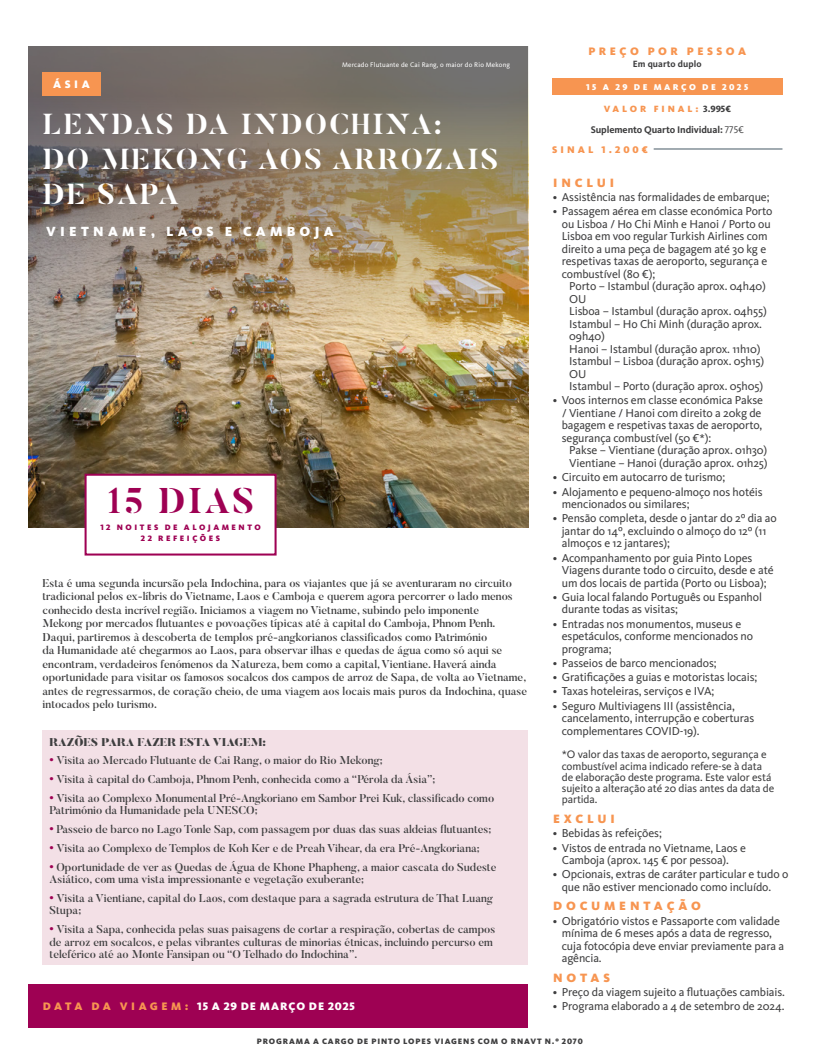
<style>
.page{position:relative;width:833px;height:1063px;background:#fff}
.page>*{position:absolute;margin:0;border:0;box-sizing:border-box;transform-origin:0 0}
.Selo_Dias{font:700 35.5px "Butler Stencil";letter-spacing:.075em;color:#9e0153}
.Titulo_branco{font:700 28.75px/35px "Butler Stencil";letter-spacing:.075em;color:#fff}
.Localizacao{font:900 13.75px "Kievit OT";letter-spacing:.31em;color:#fff}
.Bullets_Titulo{font:900 12.5px "Kievit OT";letter-spacing:.31em;color:#f79551}
.t1{font:11.88px/12.5px "Kievit OT";letter-spacing:-.01em;color:#3e3e3f}
.Texto_Intro{font:500 11.25px/13.5px "Butler";color:#3e3e3f}
.t2{font:11.25px/11.2px "Kievit OT";letter-spacing:-.01em;color:#3e3e3f}
.Datas_Titulo{font:900 11.25px "Kievit OT";letter-spacing:.085em;color:#fff}
.Texto_Intro-2{font:900 11.25px "Butler";color:#3e3e3f}
.t3{font:900 11.25px "Kievit OT";letter-spacing:.31em;color:#f79551}
.Localizacao-2{font:900 11.25px "Kievit OT";color:#fff}
.t4{font:700 10px "Kievit OT";letter-spacing:-.01em;color:#3e3e3f}
.t5{font:900 10px "Kievit OT";letter-spacing:.31em;color:#f79551}
.t6{font:900 9.38px "Kievit OT";letter-spacing:.31em;color:#f79551}
.t7{font:700 9.38px "Kievit OT";letter-spacing:.01em;color:#3e3e3f}
.t8{font:900 8.75px "Kievit OT";letter-spacing:.28em;color:#fff}
.t9{font:900 8.12px "Kievit OT";letter-spacing:.11em;color:#3e3e3f}
.Selo_alojamneto_refeicoes{font:900 8.12px/11.2px "Kievit OT";letter-spacing:.31em;color:#9e0153;text-align:center}
.Legenda{font:6.88px "Kievit OT";letter-spacing:.025em;color:#fff}
.s1{font-family:"Kievit OT";font-weight:900;font-size:15px;color:#9e0153}
.s2{color:#f79551}
.s3{font-weight:800;color:#3e3e3f}
.s4{font-weight:400}
</style>
<div class="page">
<div style="left:29px;top:984px;width:499px;height:44px;background:#9e0153"></div>
<img style="left:28px;top:46px;width:500px;height:482px">
<div style="left:43px;top:730px;width:485px;height:235px;background:#f3e0e6"></div>
<div style="left:43px;top:72px;width:58px;height:23px;background:#f79551"></div>
<div style="left:85px;top:474px;width:191px;height:82px;background:#fff;border:2px solid #9e0153"></div>
<hr style="left:653px;top:148px;width:129px;height:2px;background:#6b7a83">
<div style="left:552px;top:79px;width:230px;height:16px;background:#f79551"></div>
<p class="Localizacao-2" style="left:53px;top:78px;width:38px">ÁSIA</p>
<p class="Legenda" style="left:342px;top:60px;width:169px">Mercado Flutuante de Cai Rang, o maior do Rio Mekong</p>
<p class="Titulo_branco" style="left:43px;top:107px;width:457px">LENDAS DA INDOCHINA:<br>DO MEKONG AOS ARROZAIS<br>DE SAPA</p>
<p class="Localizacao" style="left:46px;top:223px;width:289px">VIETNAME, LAOS E CAMBOJA</p>
<p class="Selo_Dias" style="left:107px;top:478px;width:149px">15 DIAS</p>
<p class="Selo_alojamneto_refeicoes" style="left:100px;top:521px;width:162px">12 NOITES DE ALOJAMENTO<br>22 REFEIÇÕES</p>
<p class="Texto_Intro" style="left:43px;top:576px;width:486px">Esta é uma segunda incursão pela Indochina, para os viajantes que já se aventuraram no circuito tradicional pelos ex-líbris do Vietname, Laos e Camboja e querem agora percorrer o lado menos conhecido desta incrível região. Iniciamos a viagem no Vietname, subindo pelo imponente<br>Mekong por mercados flutuantes e povoações típicas até à capital do Camboja, Phnom Penh.<br>Daqui, partiremos à descoberta de templos pré-angkorianos classificados como Património<br>da Humanidade até chegarmos ao Laos, para observar ilhas e quedas de água como só aqui se encontram, verdadeiros fenómenos da Natureza, bem como a capital, Vientiane. Haverá ainda oportunidade para visitar os famosos socalcos dos campos de arroz de Sapa, de volta ao Vietname, antes de regressarmos, de coração cheio, de uma viagem aos locais mais puros da Indochina, quase intocados pelo turismo.</p>
<p class="Texto_Intro-2" style="left:50px;top:735px;width:218px">RAZÕES PARA FAZER ESTA VIAGEM:</p>
<p class="Texto_Intro" style="left:50px;top:754px;width:334px"><span class="s1">·</span> Visita ao Mercado Flutuante de Cai Rang, o maior do Rio Mekong;</p>
<p class="Texto_Intro" style="left:50px;top:773px;width:387px"><span class="s1">·</span> Visita à capital do Camboja, Phnom Penh, conhecida como a “Pérola da Ásia”;</p>
<p class="Texto_Intro" style="left:50px;top:792px;width:446px;line-height:12.5px"><span class="s1">·</span> Visita ao Complexo Monumental Pré-Angkoriano em Sambor Prei Kuk, classificado como<br>Património da Humanidade pela UNESCO;</p>
<p class="Texto_Intro" style="left:50px;top:823px;width:443px"><span class="s1">·</span> Passeio de barco no Lago Tonle Sap, com passagem por duas das suas aldeias flutuantes;</p>
<p class="Texto_Intro" style="left:50px;top:841px;width:431px"><span class="s1">·</span> Visita ao Complexo de Templos de Koh Ker e de Preah Vihear, da era Pré-Angkoriana;</p>
<p class="Texto_Intro" style="left:50px;top:861px;width:448px;line-height:12.5px"><span class="s1">·</span> Oportunidade de ver as Quedas de Água de Khone Phapheng, a maior cascata do Sudeste<br>Asiático, com uma vista impressionante e vegetação exuberante;</p>
<p class="Texto_Intro" style="left:50px;top:892px;width:445px;line-height:12.5px"><span class="s1">·</span> Visita a Vientiane, capital do Laos, com destaque para a sagrada estrutura de That Luang<br>Stupa;</p>
<p class="Texto_Intro" style="left:50px;top:923px;width:447px;line-height:12.5px"><span class="s1">·</span> Visita a Sapa, conhecida pelas suas paisagens de cortar a respiração, cobertas de campos de arroz em socalcos, e pelas vibrantes culturas de minorias étnicas, incluindo percurso em teleférico até ao Monte Fansipan ou “O Telhado do Indochina”.</p>
<p class="Datas_Titulo" style="left:43px;top:999px;width:314px"><span class="s2">D A T A D A V I A G E M :</span> 15 A 29 DE MARÇO DE 2025</p>
<p class="t3" style="left:588px;top:45px;width:159px">PREÇO POR PESSOA</p>
<p class="t7" style="left:633px;top:58px;width:70px">Em quarto duplo</p>
<p class="t8" style="left:586px;top:82px;width:164px">15 A 29 DE MARÇO DE 2025</p>
<p class="t6" style="left:604px;top:103px;width:129px">VALOR FINAL: <span class="s3">3.995€</span></p>
<p class="t4" style="left:591px;top:123px;width:155px">Suplemento Quarto Individual: <span class="s4">775€</span></p>
<p class="t5" style="left:552px;top:143px;width:97px">SINAL 1.200€</p>
<p class="Bullets_Titulo" style="left:553px;top:175px;width:63px">INCLUI</p>
<p class="t1" style="left:553px;top:191px;width:218px">• Assistência nas formalidades de embarque;</p>
<p class="t1" style="left:553px;top:205px;width:221px">• Passagem aérea em classe económica Porto</p>
<p class="t1" style="left:562px;top:217px;width:210px">ou Lisboa / Ho Chi Minh e Hanoi / Porto ou</p>
<p class="t1" style="left:562px;top:230px;width:207px">Lisboa em voo regular Turkish Airlines com</p>
<p class="t1" style="left:562px;top:242px;width:206px">direito a uma peça de bagagem até 30 kg e</p>
<p class="t1" style="left:562px;top:255px;width:207px">respetivas taxas de aeroporto, segurança e</p>
<p class="t1" style="left:562px;top:267px;width:95px">combustível (80 €);</p>
<p class="t1" style="left:569px;top:280px;width:198px">Porto – Istambul (duração aprox. 04h40)</p>
<p class="t1" style="left:569px;top:292px;width:19px">OU</p>
<p class="t1" style="left:569px;top:305px;width:199px">Lisboa – Istambul (duração aprox. 04h55)</p>
<p class="t1" style="left:569px;top:317px;width:194px">Istambul – Ho Chi Minh (duração aprox.</p>
<p class="t1" style="left:569px;top:330px;width:37px">09h40)</p>
<p class="t1" style="left:569px;top:342px;width:193px">Hanoi – Istambul (duração aprox. 11h10)</p>
<p class="t1" style="left:569px;top:355px;width:196px">Istambul – Lisboa (duração aprox. 05h15)</p>
<p class="t1" style="left:569px;top:367px;width:19px">OU</p>
<p class="t1" style="left:569px;top:380px;width:195px">Istambul – Porto (duração aprox. 05h05)</p>
<p class="t1" style="left:553px;top:394px;width:211px">• Voos internos em classe económica Pakse</p>
<p class="t1" style="left:562px;top:407px;width:201px">/ Vientiane / Hanoi com direito a 20kg de</p>
<p class="t1" style="left:562px;top:419px;width:202px">bagagem e respetivas taxas de aeroporto,</p>
<p class="t1" style="left:562px;top:432px;width:151px">segurança combustível (50 €*):</p>
<p class="t1" style="left:569px;top:444px;width:200px">Pakse – Vientiane (duração aprox. 01h30)</p>
<p class="t1" style="left:569px;top:457px;width:200px">Vientiane – Hanoi (duração aprox. 01h25)</p>
<p class="t1" style="left:553px;top:471px;width:174px">• Circuito em autocarro de turismo;</p>
<p class="t1" style="left:562px;top:485px;width:202px;text-indent:-9px">• Alojamento e pequeno-almoço nos hotéis mencionados ou similares;</p>
<p class="t1" style="left:562px;top:512px;width:216px;text-indent:-9px">• Pensão completa, desde o jantar do 2º dia ao jantar do 14º, excluindo o almoço do 12º (11 almoços e 12 jantares);</p>
<p class="t1" style="left:562px;top:551px;width:213px;text-indent:-9px">• Acompanhamento por guia Pinto Lopes<br>Viagens durante todo o circuito, desde e até um dos locais de partida (Porto ou Lisboa);</p>
<p class="t1" style="left:562px;top:591px;width:202px;text-indent:-9px">• Guia local falando Português ou Espanhol durante todas as visitas;</p>
<p class="t1" style="left:562px;top:617px;width:193px;text-indent:-9px">• Entradas nos monumentos, museus e espetáculos, conforme mencionados no programa;</p>
<p class="t1" style="left:553px;top:657px;width:165px">• Passeios de barco mencionados;</p>
<p class="t1" style="left:553px;top:671px;width:206px">• Gratificações a guias e motoristas locais;</p>
<p class="t1" style="left:553px;top:685px;width:163px">• Taxas hoteleiras, serviços e IVA;</p>
<p class="t1" style="left:562px;top:699px;width:194px;text-indent:-9px">• Seguro Multiviagens III (assistência, cancelamento, interrupção e coberturas complementares COVID-19).</p>
<p class="t2" style="left:562px;top:749px;width:214px">*O valor das taxas de aeroporto, segurança e combustível acima indicado refere-se à data de elaboração deste programa. Este valor está sujeito a alteração até 20 dias antes da data de partida.</p>
<p class="Bullets_Titulo" style="left:553px;top:811px;width:63px">EXCLUI</p>
<p class="t1" style="left:553px;top:827px;width:110px">• Bebidas às refeições;</p>
<p class="t1" style="left:562px;top:841px;width:186px;text-indent:-9px">• Vistos de entrada no Vietname, Laos e<br>Camboja (aprox. 145 € por pessoa).</p>
<p class="t1" style="left:562px;top:868px;width:228px;text-indent:-9px">• Opcionais, extras de caráter particular e tudo o que não estiver mencionado como incluído.</p>
<p class="Bullets_Titulo" style="left:553px;top:899px;width:149px">DOCUMENTAÇÃO</p>
<p class="t1" style="left:562px;top:914px;width:224px;text-indent:-9px">• Obrigatório vistos e Passaporte com validade mínima de 6 meses após a data de regresso, cuja fotocópia deve enviar previamente para a agência.</p>
<p class="Bullets_Titulo" style="left:553px;top:970px;width:58px">NOTAS</p>
<p class="t1" style="left:553px;top:986px;width:233px">• Preço da viagem sujeito a flutuações cambiais.</p>
<p class="t1" style="left:553px;top:1000px;width:233px">• Programa elaborado a 4 de setembro de 2024.</p>
<p class="t9" style="left:257px;top:1036px;width:328px">PROGRAMA A CARGO DE PINTO LOPES VIAGENS COM O RNAVT N.º 2070</p>
</div>
